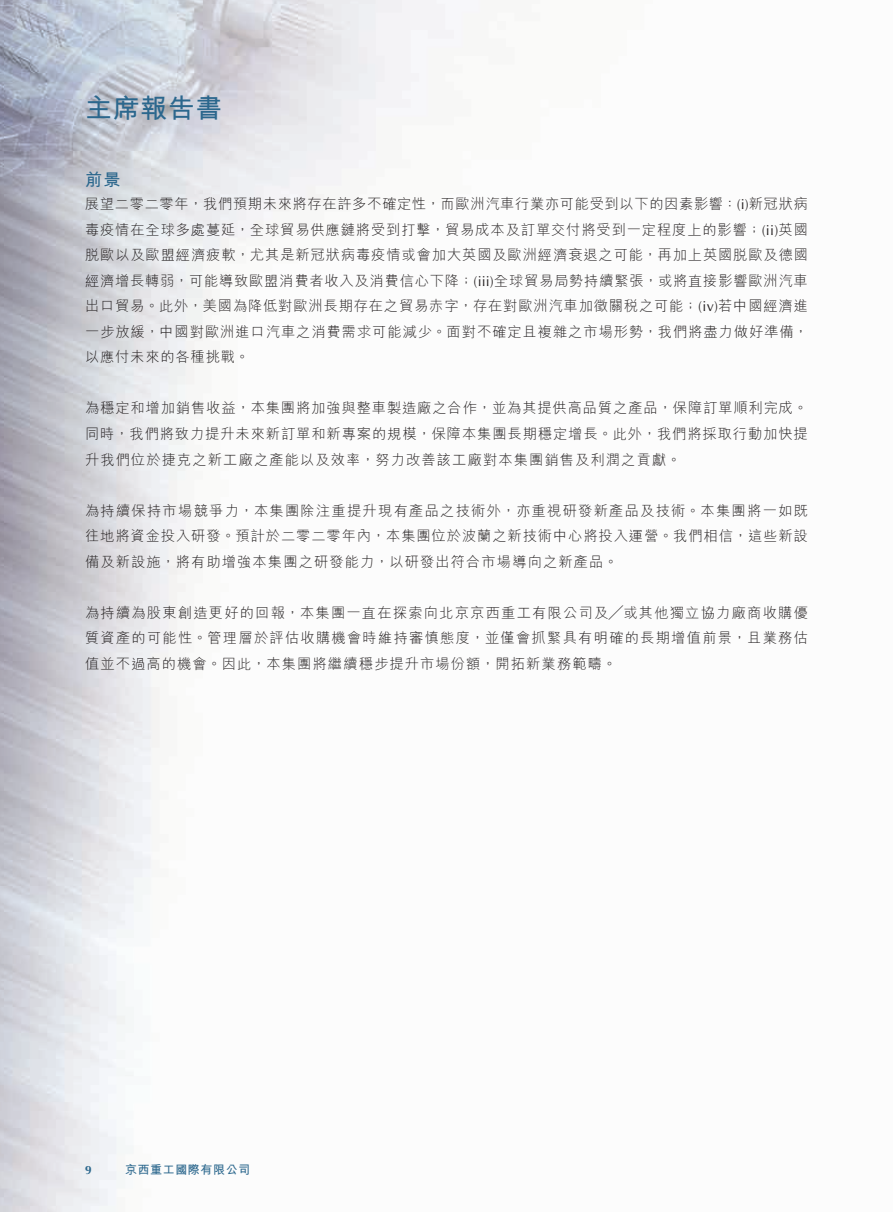
<style>
.page{position:relative;width:893px;height:1212px;background:#fff}
.page>*{position:absolute;margin:0;border:0;box-sizing:border-box;transform-origin:0 0}
.t1{font:700 27px "M Hei HK";letter-spacing:.02em;color:#2b678d}
._01_H1{font:700 17.25px "M Hei HK";color:#2b678d}
._00_txt{font:300 14.25px/25.5px "M Hei HK";letter-spacing:.08em;color:#231f20;text-align:justify}
.t2{font:700 12px "M Hei HK";letter-spacing:.05em;color:#2b678d}
.t3{font:700 12px "Optima LT Std";color:#2b678d}
.s1{font-family:"Optima LT Std";font-weight:400}
</style>
<div class="page">
<img style="left:0;top:0;width:454px;height:1212px">
<h1 class="t1" style="left:85px;top:88px;width:139px">主席報告書</h1>
<p class="_01_H1" style="left:85px;top:167px;width:37px">前景</p>
<p class="_00_txt" style="left:85px;top:191px;width:725px">展望二零二零年，我們預期未來將存在許多不確定性，而歐洲汽車行業亦可能受到以下的因素影響： <span class="s1">)i(</span> 新冠狀病毒疫情在全球多處蔓延，全球貿易供應鏈將受到打擊，貿易成本及訂單交付將受到一定程度上的影響；<span class="s1">(ii)</span>英國脫歐以及歐盟經濟疲軟，尤其是新冠狀病毒疫情或會加大英國及歐洲經濟衰退之可能，再加上英國脫歐及德國經濟增長轉弱，可能導致歐盟消費者收入及消費信心下降；<span class="s1">(iii)</span>全球貿易局勢持續緊張，或將直接影響歐洲汽車出口貿易。此外，美國為降低對歐洲長期存在之貿易赤字，存在對歐洲汽車加徵關稅之可能；<span class="s1">(iv)</span>若中國經濟進一步放緩，中國對歐洲進口汽車之消費需求可能減少。面對不確定且複雜之市場形勢，我們將盡力做好準備，以應付未來的各種挑戰。</p>
<p class="_00_txt" style="left:85px;top:395px;width:724px">為穩定和增加銷售收益，本集團將加強與整車製造廠之合作，並為其提供高品質之產品，保障訂單順利完成。同時，我們將致力提升未來新訂單和新專案的規模，保障本集團長期穩定增長。此外，我們將採取行動加快提升我們位於捷克之新工廠之產能以及效率，努力改善該工廠對本集團銷售及利潤之貢獻。</p>
<p class="_00_txt" style="left:85px;top:497px;width:724px">為持續保持市場競爭力，本集團除注重提升現有產品之技術外，亦重視研發新產品及技術。本集團將一如既往地將資金投入研發。預計於二零二零年內，本集團位於波蘭之新技術中心將投入運營。我們相信，這些新設備及新設施，將有助增強本集團之研發能力，以研發出符合市場導向之新產品。</p>
<p class="_00_txt" style="left:85px;top:599px;width:724px">為持續為股東創造更好的回報，本集團一直在探索向北京京西重工有限公司及╱或其他獨立協力廠商收購優質資產的可能性。管理層於評估收購機會時維持審慎態度，並僅會抓緊具有明確的長期增值前景，且業務估值並不過高的機會。因此，本集團將繼續穩步提升市場份額，開拓新業務範疇。</p>
<p class="t3" style="left:85px;top:1163px;width:8px">9</p>
<p class="t2" style="left:125px;top:1161px;width:127px">京西重工國際有限公司</p>
</div>
